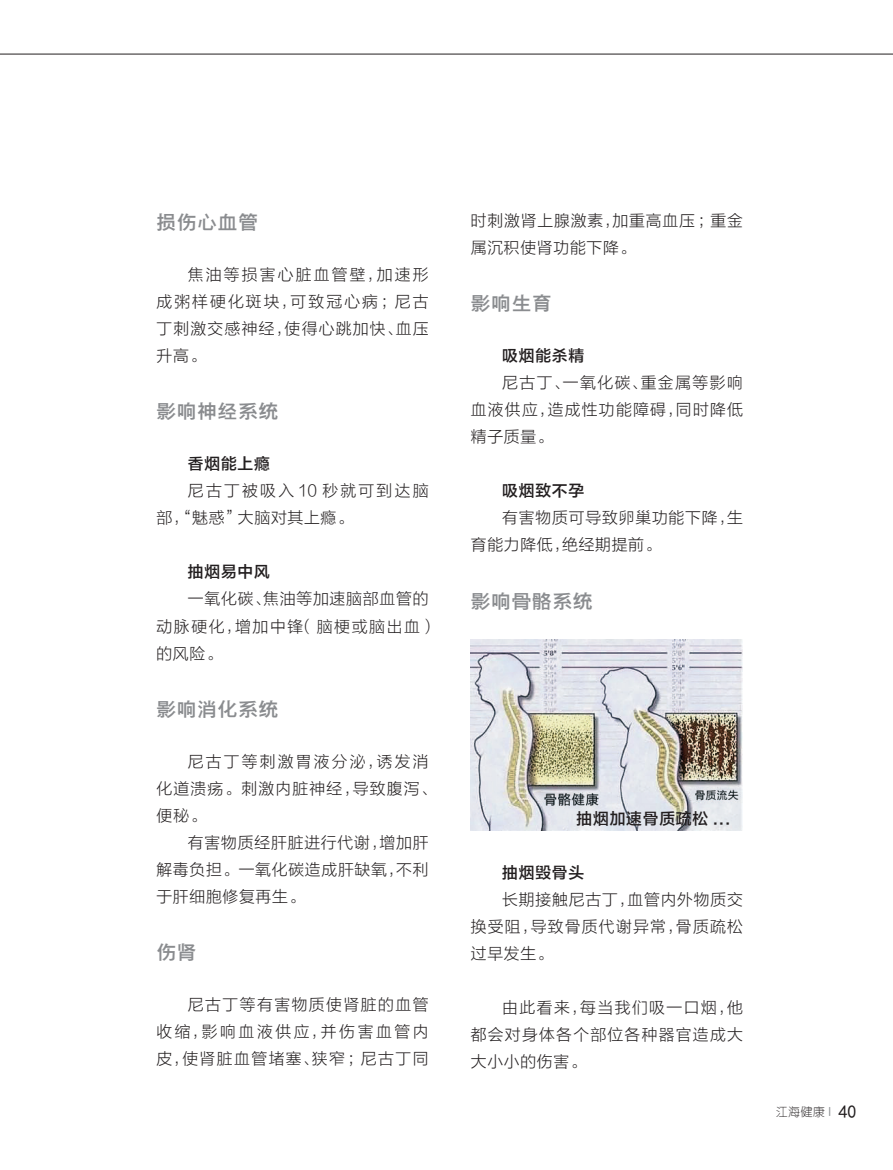
<style>
.page{position:relative;width:893px;height:1170px;background:#fff}
.page>*{position:absolute;margin:0;border:0;box-sizing:border-box;transform-origin:0 0}
.正文_01{font:19.5px "FZYDZHK NTRB GBK1 0";letter-spacing:.05em;color:#8a8c8f}
.正文_01-2{font:15.75px/27px "FZLTXHK NTRB GBK1 0";letter-spacing:.085em;color:#231f20;text-align:justify}
.正文_01-3{font:15.75px/27px "FZLTXHK NTRB GBK1 0";letter-spacing:.055em;color:#231f20}
.正文_01-4{font:15.75px "FZLTZHK NTRB GBK1 0";letter-spacing:.05em;color:#231f20}
.正文_01-5{font:15.75px/27px "FZLTXHK NTRB GBK1 0";letter-spacing:.15em;color:#231f20}
.t1{font:11.7px "FZY1 K GBK1 0";color:#231f20}
.s1{font-family:"FZY3 K GBK1 0";color:#8a8c8f}
.s2{font-family:"Sim Hei";font-size:18px}
</style>
<div class="page">
<hr style="left:0;top:54px;width:893px;height:1px;background:#231f20">
<img style="left:471px;top:639px;width:272px;height:191px">
<p class="正文_01" style="left:156px;top:212px;width:103px">损伤心血管</p>
<p class="正文_01-2" style="left:156px;top:262px;width:274px;text-indent:32px">焦油等损害心脏血管壁，加速形成粥样硬化斑块，可致冠心病；尼古丁刺激交感神经，使得心跳加快、血压升高。</p>
<p class="正文_01" style="left:156px;top:401px;width:123px">影响神经系统</p>
<p class="正文_01-4" style="left:188px;top:455px;width:83px">香烟能上瘾</p>
<p class="正文_01-5" style="left:156px;top:478px;width:274px;text-indent:32px">尼古丁被吸入 10 秒就可到达脑部，“魅惑”大脑对其上瘾。</p>
<p class="正文_01-4" style="left:188px;top:563px;width:83px">抽烟易中风</p>
<p class="正文_01-3" style="left:156px;top:586px;width:282px;text-indent:32px">一氧化碳、焦油等加速脑部血管的动脉硬化，增加中锋（脑梗或脑出血）的风险。</p>
<p class="正文_01" style="left:156px;top:698px;width:123px">影响消化系统</p>
<p class="正文_01-2" style="left:156px;top:748px;width:282px;text-align:left;text-indent:32px">尼古丁等刺激胃液分泌，诱发消化道溃疡。刺激内脏神经，导致腹泻、便秘。</p>
<p class="正文_01-2" style="left:156px;top:829px;width:274px;text-indent:32px">有害物质经肝脏进行代谢，增加肝解毒负担。一氧化碳造成肝缺氧，不利于肝细胞修复再生。</p>
<p class="正文_01" style="left:156px;top:941px;width:41px">伤肾</p>
<p class="正文_01-2" style="left:156px;top:991px;width:274px;text-indent:32px">尼古丁等有害物质使肾脏的血管收缩，影响血液供应，并伤害血管内皮，使肾脏血管堵塞、狭窄；尼古丁同</p>
<p class="正文_01-3" style="left:471px;top:208px;width:274px">时刺激肾上腺激素，加重高血压；重金属沉积使肾功能下降。</p>
<p class="正文_01" style="left:471px;top:293px;width:82px">影响生育</p>
<p class="正文_01-4" style="left:502px;top:347px;width:83px">吸烟能杀精</p>
<p class="正文_01-2" style="left:471px;top:370px;width:274px;text-indent:32px">尼古丁、一氧化碳、重金属等影响血液供应，造成性功能障碍，同时降低精子质量。</p>
<p class="正文_01-4" style="left:502px;top:482px;width:83px">吸烟致不孕</p>
<p class="正文_01-3" style="left:471px;top:505px;width:274px;text-indent:32px">有害物质可导致卵巢功能下降，生育能力降低，绝经期提前。</p>
<p class="正文_01" style="left:471px;top:590px;width:123px">影响骨骼系统</p>
<p class="正文_01-4" style="left:577px;top:810px;width:155px">抽烟加速骨质疏松 ...</p>
<p class="正文_01-4" style="left:502px;top:864px;width:83px">抽烟毁骨头</p>
<p class="正文_01-2" style="left:471px;top:886px;width:274px;text-indent:32px">长期接触尼古丁，血管内外物质交换受阻，导致骨质代谢异常，骨质疏松过早发生。</p>
<p class="正文_01-2" style="left:471px;top:994px;width:274px;text-indent:32px">由此看来，每当我们吸一口烟，他都会对身体各个部位各种器官造成大大小小的伤害。</p>
<p class="t1" style="left:776px;top:1105px;width:82px">江海健康 <span class="s1">|</span> <span class="s2">40</span></p>
</div>
